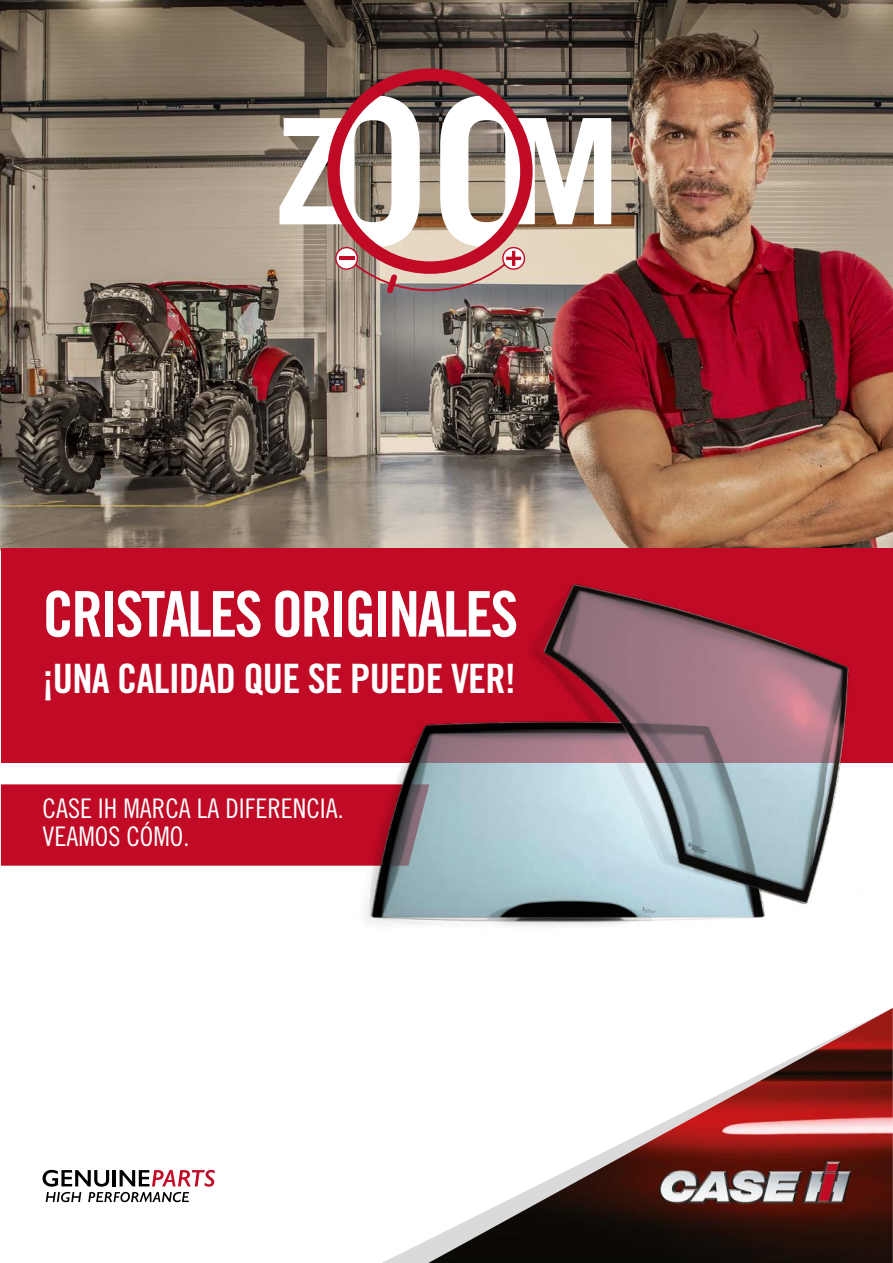
<style>
.page{position:relative;width:893px;height:1263px;background:#fff}
.page>*{position:absolute;margin:0;border:0;box-sizing:border-box;transform-origin:0 0}
.t1{font:63px "Trade Gothic LT Std Bd Cn 20";letter-spacing:-.04em;color:#fff}
.t2{font:40.5px "Trade Gothic LT Std Bd Cn 20";letter-spacing:-.02em;color:#fff}
.t3{font:27px/28.5px "Trade Gothic LT Std Cn 18";color:#fff}
</style>
<div class="page">
<img style="left:0;top:0;width:893px;height:551px">
<div style="left:327px;top:69px;width:206px;height:205px;border:12px solid #c10a25;border-radius:50%"></div>
<svg style="left:280px;top:95px;width:331px;height:203px"></svg>
<div style="left:1px;top:784px;width:356px;height:82px;background:#c10a25"></div>
<div style="left:1px;top:549px;width:892px;height:214px;background:#c10a25"></div>
<svg style="left:43px;top:1170px;width:172px;height:32px"></svg>
<svg style="left:382px;top:1240px;width:46px;height:23px"></svg>
<img style="left:428px;top:1008px;width:465px;height:255px">
<img style="left:357px;top:584px;width:492px;height:342px">
<h1 class="t1" style="left:43px;top:576px;width:477px">CRISTALES ORIGINALES</h1>
<h2 class="t2" style="left:43px;top:654px;width:475px">¡UNA CALIDAD QUE SE PUEDE VER!</h2>
<p class="t3" style="left:43px;top:793px;width:303px">CASE IH MARCA LA DIFERENCIA.<br>VEAMOS CÓMO.</p>
</div>
